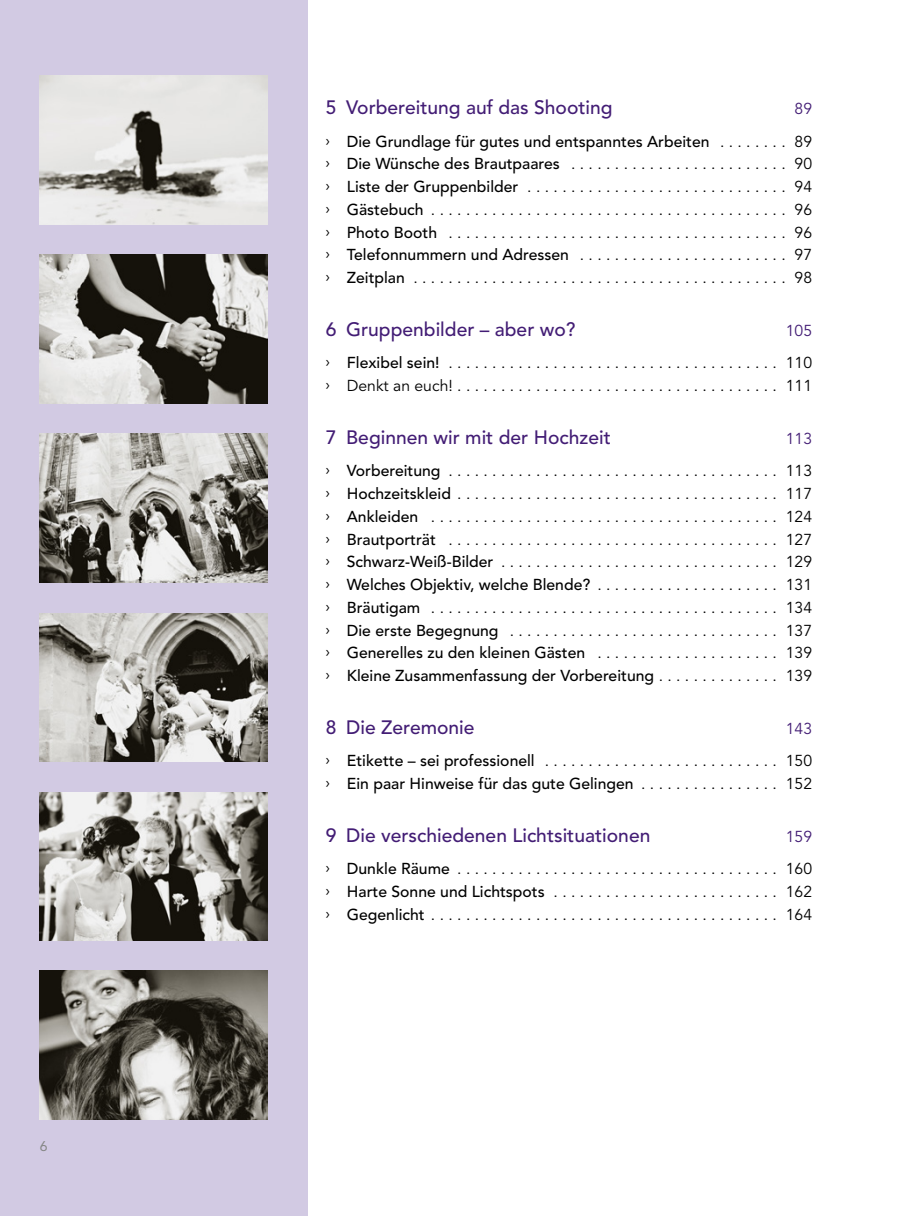
<style>
.page{position:relative;width:918px;height:1216px;background:#fff}
.page>*{position:absolute;margin:0;border:0;box-sizing:border-box;transform-origin:0 0}
.t1{font:500 19.25px "Avenir LT Pro";color:#431d75}
.t2{font:15.75px/22.8px "Avenir LT Pro";color:#000;text-align:right}
.t3{font:500 15.75px/32.7px "Avenir LT Pro";color:#000;text-align:right}
.t4{font:14px "Avenir LT Pro";color:#868786}
.s1{font-weight:400;color:#431d75}
.s2{font-family:"Myriad Pro";font-weight:400}
.s3{font-weight:400}
.s4{font-family:"Myriad Pro"}
.s5{font-weight:500}
.s6{color:#431d75}
</style>
<div class="page">
<div style="left:0;top:1px;width:308px;height:1214px;background:#d2cae3"></div>
<img style="left:40px;top:613px;width:228px;height:148px">
<img style="left:40px;top:76px;width:228px;height:148px">
<img style="left:40px;top:434px;width:228px;height:148px">
<img style="left:40px;top:255px;width:228px;height:148px">
<img style="left:40px;top:970px;width:228px;height:149px">
<img style="left:40px;top:792px;width:228px;height:148px">
<p class="t4" style="left:40px;top:1137px;width:9px">6</p>
<p class="t1" style="left:326px;top:96px;width:288px">5 Vorbereitung auf das Shooting</p>
<p class="t3" style="left:326px;top:92px;width:488px"><span class="s1">89<br></span><span class="s2">›</span> Die Grundlage für gutes und entspanntes Arbeiten <span class="s3">. . . . . . . . 89</span></p>
<p class="t2" style="left:326px;top:153px;width:488px;text-align:justify"><span class="s4">›</span> <span class="s5">Die Wünsche des Brautpaares</span> ......................... 90 <span class="s4">›</span> <span class="s5">Liste der Gruppenbilder</span> .............................. 94 <span class="s4">›</span> <span class="s5">Gästebuch</span> ......................................... 96 <span class="s4">›</span> <span class="s5">Photo Booth</span> ....................................... 96 <span class="s4">›</span> <span class="s5">Telefonnummern und Adressen</span> ........................ 97 <span class="s4">›</span> <span class="s5">Zeitplan</span> ........................................... 98</p>
<p class="t1" style="left:326px;top:317px;width:251px">6 Gruppenbilder – aber wo?</p>
<p class="t2" style="left:326px;top:314px;width:488px;line-height:32.7px"><span class="s6">105<br></span><span class="s4">›</span> <span class="s5">Flexibel sein!</span> ...................................... 110</p>
<p class="t2" style="left:326px;top:374px;width:488px"><span class="s4">›</span> Denkt an euch! ..................................... 111</p>
<p class="t1" style="left:326px;top:425px;width:286px">7 Beginnen wir mit der Hochzeit</p>
<p class="t2" style="left:326px;top:422px;width:488px;line-height:32.7px"><span class="s6">113<br></span><span class="s4">›</span> <span class="s5">Vorbereitung</span> ...................................... 113</p>
<p class="t2" style="left:326px;top:482px;width:488px;text-align:justify"><span class="s4">›</span> <span class="s5">Hochzeitskleid</span> ..................................... 117 <span class="s4">›</span> <span class="s5">Ankleiden</span> ........................................ 124 <span class="s4">›</span> <span class="s5">Brautporträt</span> ...................................... 127 <span class="s4">›</span> <span class="s5">Schwarz-Weiß-Bilder</span> ................................ 129 <span class="s4">›</span> <span class="s5">Welches Objektiv, welche Blende?</span> . . . . . . . . . . . . . . . . . . . . . 131 <span class="s4">›</span> <span class="s5">Bräutigam</span> ........................................ 134 <span class="s4">›</span> <span class="s5">Die erste Begegnung</span> ............................... 137 <span class="s4">›</span> <span class="s5">Generelles zu den kleinen Gästen</span> . . . . . . . . . . . . . . . . . . . . . 139 <span class="s4">›</span> <span class="s5">Kleine Zusammenfassung der Vorbereitung</span> . . . . . . . . . . . . . . 139</p>
<p class="t1" style="left:326px;top:715px;width:150px">8 Die Zeremonie</p>
<p class="t2" style="left:326px;top:712px;width:488px;line-height:32.7px"><span class="s6">143<br></span><span class="s4">›</span> <span class="s5">Etikette – sei professionell</span> ........................... 150</p>
<p class="t3" style="left:326px;top:767px;width:488px"><span class="s2">›</span> Ein paar Hinweise für das gute Gelingen <span class="s3">. . . . . . . . . . . . . . . . 152</span></p>
<p class="t1" style="left:326px;top:823px;width:326px">9 Die verschiedenen Lichtsituationen</p>
<p class="t2" style="left:326px;top:820px;width:488px;line-height:32.7px"><span class="s6">159<br></span><span class="s4">›</span> <span class="s5">Dunkle Räume</span> ..................................... 160</p>
<p class="t2" style="left:326px;top:880px;width:488px;text-align:left"><span class="s4">›</span> <span class="s5">Harte Sonne und Lichtspots</span> .......................... 162 <span class="s4">›</span> <span class="s5">Gegenlicht</span> ........................................ 164</p>
</div>
